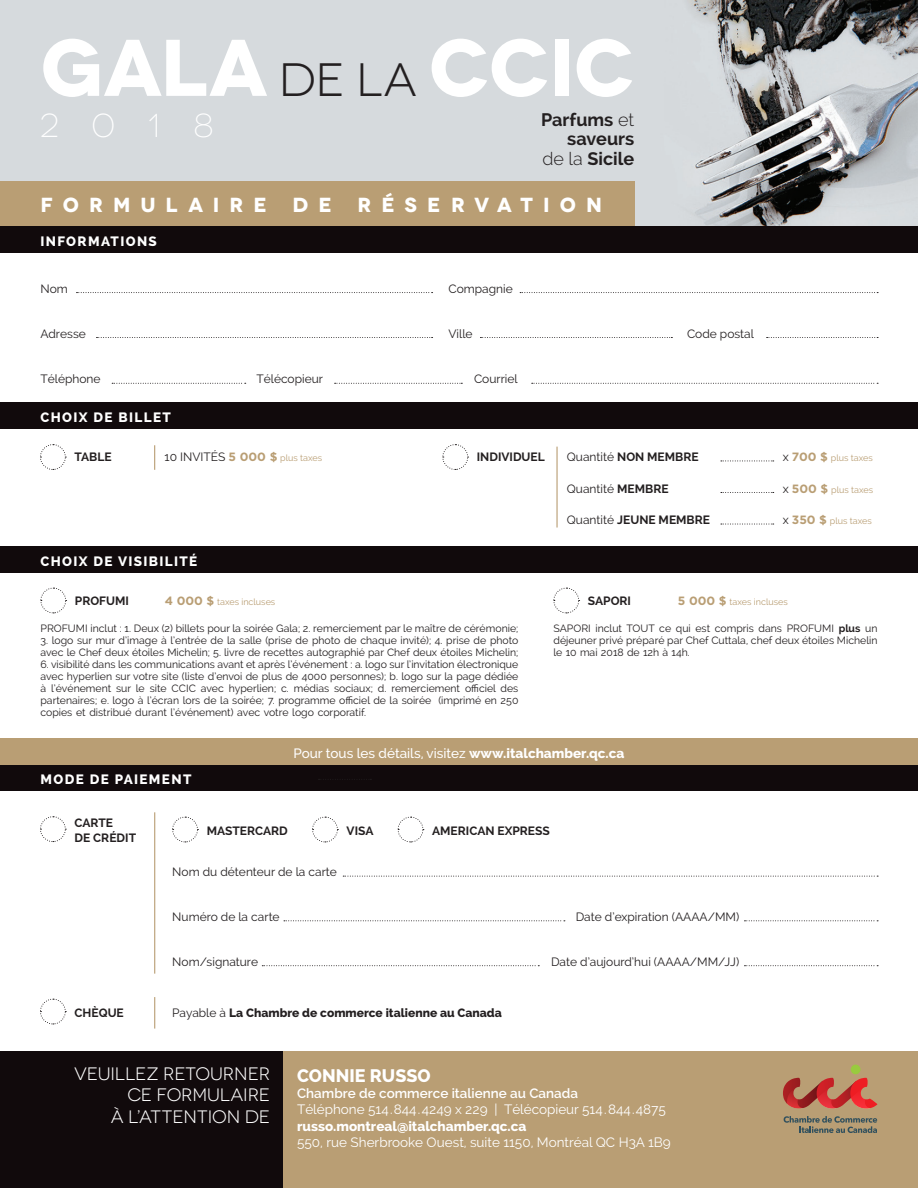
<style>
.page{position:relative;width:918px;height:1188px;background:#fff}
.page>*{position:absolute;margin:0;border:0;box-sizing:border-box;transform-origin:0 0}
.t1{font:700 80.1px "Novecentowide";letter-spacing:-.005em;color:#fff}
.t2{font:300 33.15px "Novecentowide";color:#fff}
.t3{font:700 20.4px "Novecentowide";letter-spacing:.49em;color:#fff}
.t4{font:18px/21.6px "Novecentowide";color:#fff;text-align:right}
.t5{font:700 18px/19.5px "Raleway";color:#231f20;text-align:right}
.t6{font:800 18px "Raleway";color:#fff}
.t7{font:13.5px "Raleway";color:#fff}
.t8{font:800 13.5px "Raleway";letter-spacing:.1em;color:#fff}
.t9{font:500 13.5px "Raleway";color:#fff}
.t10{font:600 13.5px "Raleway";color:#fff}
.t11{font:800 13.5px "Raleway";color:#fff}
.t12{font:12px "Raleway";color:#231f20}
.t13{font:700 12px/15px "Raleway";color:#231f20}
.t14{font:800 12px "Raleway";color:#231f20}
.t15{font:10.5px/12px "Raleway";color:#231f20;text-align:justify}
.t16{font:9px "Raleway";color:#b99e74}
.s1{font-weight:400;font-size:46.8px;color:#231f20}
.s2{font-weight:300}
.s3{font-family:"Gotham";font-weight:700;color:#b99e74}
.s4{font-size:9px;color:#b99e74}
.s5{font-weight:400}
.s6{font-size:12px;color:#231f20}
.s7{font-family:"Gotham";font-weight:700;font-size:12px}
.s8{font-weight:700}
.s9{font-weight:800}
</style>
<div class="page">
<img style="left:0;top:0;width:918px;height:226px">
<div style="left:0;top:181px;width:634px;height:45px;background:#b99e74"></div>
<div style="left:0;top:1051px;width:284px;height:137px;background:#110a0c"></div>
<div style="left:284px;top:1051px;width:634px;height:137px;background:#b99e74"></div>
<div style="left:0;top:226px;width:918px;height:26px;background:#110a0c"></div>
<div style="left:0;top:402px;width:918px;height:27px;background:#110a0c"></div>
<div style="left:0;top:547px;width:918px;height:26px;background:#110a0c"></div>
<div style="left:0;top:765px;width:918px;height:26px;background:#110a0c"></div>
<div style="left:0;top:739px;width:918px;height:26px;background:#b99e74"></div>
<svg style="left:77px;top:292px;width:356px;height:1px"></svg>
<svg style="left:96px;top:337px;width:337px;height:1px"></svg>
<svg style="left:112px;top:383px;width:134px;height:1px"></svg>
<svg style="left:335px;top:383px;width:127px;height:1px"></svg>
<svg style="left:532px;top:383px;width:346px;height:1px"></svg>
<svg style="left:767px;top:337px;width:111px;height:1px"></svg>
<svg style="left:480px;top:337px;width:192px;height:1px"></svg>
<svg style="left:520px;top:292px;width:358px;height:1px"></svg>
<svg style="left:784px;top:1116px;width:93px;height:17px"></svg>
<div style="left:851px;top:1065px;width:10px;height:9px;background:#99ca3e;border-radius:50%"></div>
<svg style="left:783px;top:1078px;width:95px;height:31px"></svg>
<svg style="left:40px;top:444px;width:26px;height:26px"></svg>
<svg style="left:154px;top:445px;width:1px;height:25px"></svg>
<svg style="left:319px;top:779px;width:52px;height:1px"></svg>
<svg style="left:721px;top:524px;width:53px;height:1px"></svg>
<svg style="left:721px;top:492px;width:53px;height:1px"></svg>
<svg style="left:721px;top:461px;width:53px;height:1px"></svg>
<svg style="left:442px;top:444px;width:27px;height:26px"></svg>
<hr style="left:556px;top:447px;width:2px;height:81px;background:#b99e74">
<svg style="left:553px;top:587px;width:27px;height:27px"></svg>
<svg style="left:40px;top:587px;width:27px;height:27px"></svg>
<svg style="left:40px;top:998px;width:26px;height:27px"></svg>
<hr style="left:154px;top:997px;width:1px;height:32px;background:#b99e74">
<svg style="left:40px;top:816px;width:26px;height:26px"></svg>
<svg style="left:172px;top:816px;width:26px;height:27px"></svg>
<svg style="left:312px;top:816px;width:26px;height:27px"></svg>
<svg style="left:397px;top:816px;width:27px;height:27px"></svg>
<hr style="left:154px;top:812px;width:1px;height:162px;background:#b99e74">
<svg style="left:343px;top:876px;width:535px;height:1px"></svg>
<svg style="left:744px;top:920px;width:134px;height:1px"></svg>
<svg style="left:284px;top:920px;width:281px;height:1px"></svg>
<svg style="left:744px;top:965px;width:134px;height:1px"></svg>
<svg style="left:262px;top:965px;width:277px;height:1px"></svg>
<p class="t1" style="left:40px;top:18px;width:595px">GALA <span class="s1">DE LA</span> CCIC</p>
<p class="t2" style="left:40px;top:106px;width:175px">2018</p>
<p class="t5" style="left:541px;top:110px;width:95px">Parfums <span class="s2">et </span>saveurs<br><span class="s2">de la</span> Sicile</p>
<p class="t3" style="left:40px;top:192px;width:293px">FORMULAIRE DE</p>
<p class="t3" style="left:358px;top:192px;width:246px">RÉSERVATION</p>
<p class="t8" style="left:40px;top:233px;width:118px">INFORMATIONS</p>
<p class="t12" style="left:40px;top:282px;width:29px">Nom</p>
<p class="t12" style="left:449px;top:282px;width:66px">Compagnie</p>
<p class="t12" style="left:40px;top:327px;width:47px">Adresse</p>
<p class="t12" style="left:448px;top:327px;width:26px">Ville</p>
<p class="t12" style="left:687px;top:327px;width:69px">Code postal</p>
<p class="t12" style="left:40px;top:372px;width:62px">Téléphone</p>
<p class="t12" style="left:256px;top:372px;width:68px">Télécopieur</p>
<p class="t12" style="left:474px;top:372px;width:45px">Courriel</p>
<p class="t8" style="left:40px;top:409px;width:132px">CHOIX DE BILLET</p>
<p class="t13" style="left:75px;top:450px;width:39px">TABLE</p>
<p class="t12" style="left:165px;top:450px;width:159px">10 INVITÉS <span class="s3">5 000 $</span> <span class="s4">plus taxes</span></p>
<p class="t13" style="left:477px;top:450px;width:70px">INDIVIDUEL</p>
<p class="t13" style="left:567px;top:450px;width:133px"><span class="s5">Quantité</span> NON MEMBRE</p>
<p class="t16" style="left:783px;top:453px;width:92px"><span class="s6">x</span> <span class="s7">700 $</span> plus taxes</p>
<p class="t12" style="left:567px;top:482px;width:103px">Quantité <span class="s8">MEMBRE</span></p>
<p class="t16" style="left:783px;top:485px;width:92px"><span class="s6">x</span> <span class="s7">500 $</span> plus taxes</p>
<p class="t13" style="left:567px;top:513px;width:145px"><span class="s5">Quantité</span> JEUNE MEMBRE</p>
<p class="t16" style="left:783px;top:516px;width:91px"><span class="s6">x</span> <span class="s7">350 $</span> plus taxes</p>
<p class="t8" style="left:40px;top:554px;width:158px">CHOIX DE VISIBILITÉ</p>
<p class="t13" style="left:75px;top:593px;width:55px">PROFUMI</p>
<p class="t16" style="left:165px;top:596px;width:112px"><span class="s7">4 000 $</span> taxes incluses</p>
<p class="t13" style="left:588px;top:593px;width:45px">SAPORI</p>
<p class="t16" style="left:678px;top:596px;width:111px"><span class="s7">5 000 $</span> taxes incluses</p>
<p class="t15" style="left:40px;top:623px;width:479px">PROFUMI inclut : 1. Deux (2) billets pour la soirée Gala; 2. remerciement par le maître de cérémonie;</p>
<p class="t15" style="left:40px;top:635px;width:479px">3. logo sur mur d’image à l’entrée de la salle (prise de photo de chaque invité); 4. prise de photo avec le Chef deux étoiles Michelin; 5. livre de recettes autographié par Chef deux étoiles Michelin;</p>
<p class="t15" style="left:40px;top:659px;width:479px">6. visibilité dans les communications avant et après l’événement : a. logo sur l’invitation électronique avec hyperlien sur votre site (liste d’envoi de plus de 4000 personnes); b. logo sur la page dédiée à l’événement sur le site CCIC avec hyperlien; c. médias sociaux; d. remerciement officiel des partenaires; e. logo à l’écran lors de la soirée; 7. programme officiel de la soirée (imprimé en 250 copies et distribué durant l’événement) avec votre logo corporatif.</p>
<p class="t15" style="left:553px;top:623px;width:326px">SAPORI inclut TOUT ce qui est compris dans PROFUMI <span class="s8">plus</span> un déjeuner privé préparé par Chef Cuttala, chef deux étoiles Michelin le 10 mai 2018 de 12h à 14h.</p>
<p class="t8" style="left:40px;top:772px;width:152px">MODE DE PAIEMENT</p>
<p class="t9" style="left:293px;top:746px;width:333px">Pour tous les détails, visitez <span class="s9">www.italchamber.qc.ca</span></p>
<p class="t13" style="left:75px;top:816px;width:63px">CARTE<br>DE CRÉDIT</p>
<p class="t13" style="left:207px;top:823px;width:83px">MASTERCARD</p>
<p class="t13" style="left:347px;top:823px;width:28px">VISA</p>
<p class="t13" style="left:432px;top:823px;width:119px">AMERICAN EXPRESS</p>
<p class="t12" style="left:172px;top:865px;width:166px">Nom du détenteur de la carte</p>
<p class="t12" style="left:172px;top:910px;width:109px">Numéro de la carte</p>
<p class="t12" style="left:576px;top:910px;width:165px">Date d’expiration (AAAA/MM)</p>
<p class="t12" style="left:172px;top:955px;width:87px">Nom/signature</p>
<p class="t12" style="left:551px;top:955px;width:190px">Date d’aujourd’hui (AAAA/MM/JJ)</p>
<p class="t13" style="left:75px;top:1005px;width:51px">CHÈQUE</p>
<p class="t14" style="left:172px;top:1006px;width:331px"><span class="s5">Payable à</span> La Chambre de commerce italienne au Canada</p>
<p class="t4" style="left:74px;top:1063px;width:197px">VEUILLEZ RETOURNER<br>CE FORMULAIRE<br>À L’ATTENTION DE</p>
<p class="t6" style="left:297px;top:1065px;width:135px">CONNIE RUSSO</p>
<p class="t10" style="left:297px;top:1085px;width:283px">Chambre de commerce italienne au Canada</p>
<p class="t7" style="left:297px;top:1102px;width:370px">Téléphone 514.844.4249 x 229 | Télécopieur 514.844.4875</p>
<p class="t11" style="left:297px;top:1119px;width:231px">russo.montreal@italchamber.qc.ca</p>
<p class="t7" style="left:297px;top:1135px;width:375px">550, rue Sherbrooke Ouest, suite 1150, Montréal QC H3A 1B9</p>
</div>
